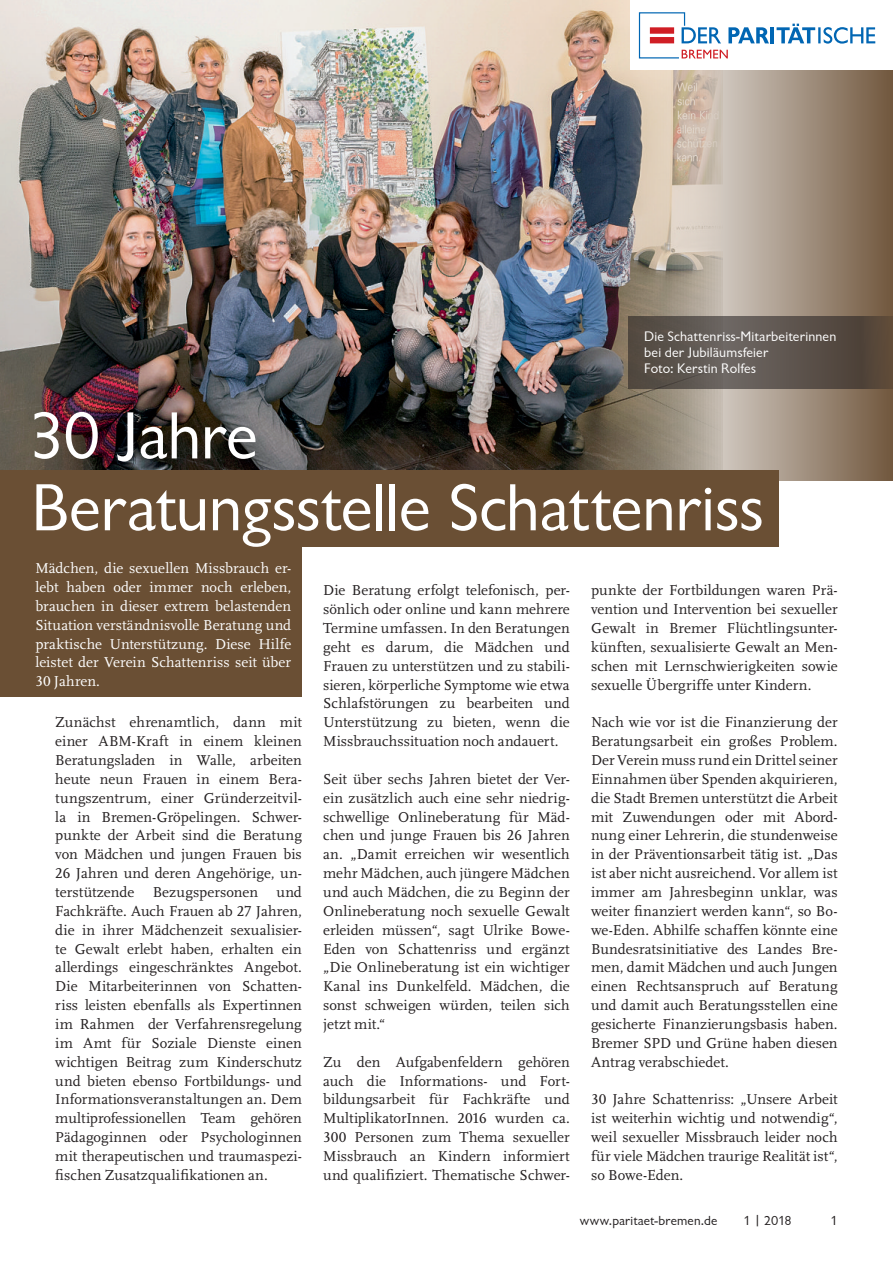
<style>
.page{position:relative;width:893px;height:1263px;background:#fff}
.page>*{position:absolute;margin:0;border:0;box-sizing:border-box;transform-origin:0 0}
.t1{font:69px "Chantilly";letter-spacing:-.01em;color:#fff}
.t2{font:15px/18.9px "Scala LF";letter-spacing:.005em;color:#231f20;text-align:justify}
.t3{font:15px/18.9px "Scala LF";letter-spacing:.005em;color:#fff;text-align:justify}
.t4{font:14.25px/15.8px "Chantilly";letter-spacing:.01em;color:#fff}
.t5{font:13.5px "Chantilly";letter-spacing:.01em;color:#231f20}
</style>
<div class="page">
<svg style="left:723px;top:70px;width:170px;height:411px;background:#9f8e7d"></svg>
<div style="left:0;top:546px;width:302px;height:151px;background:#6a4f34"></div>
<img style="left:0;top:0;width:723px;height:470px">
<div style="left:630px;top:0;width:263px;height:70px;background:#fff"></div>
<hr style="left:771px;top:27px;width:3px;height:16px;background:#0166b3">
<svg style="left:777px;top:24px;width:98px;height:20px"></svg>
<svg style="left:638px;top:12px;width:131px;height:47px"></svg>
<svg style="left:628px;top:317px;width:265px;height:72px;background:#5c524b"></svg>
<div style="left:0;top:470px;width:778px;height:76px;background:#6a4f34"></div>
<h1 class="t1" style="left:28px;top:412px;width:231px">30 Jahre</h1>
<p class="t4" style="left:644px;top:330px;width:194px">Die Schattenriss-Mitarbeiterinnen bei der Jubiläumsfeier<br>Foto: Kerstin Rolfes</p>
<h1 class="t1" style="left:31px;top:484px;width:734px">Beratungsstelle Schattenriss</h1>
<p class="t3" style="left:35px;top:561px;width:257px">Mädchen, die sexuellen Missbrauch er&shy;lebt haben oder immer noch erleben, brauchen in dieser extrem belastenden Situation verständnisvolle Beratung und praktische Unterstützung. Diese Hilfe leistet der Verein Schattenriss seit über 30 Jahren.</p>
<p class="t2" style="left:55px;top:715px;width:248px">Zunächst ehrenamtlich, dann mit einer ABM-Kraft in einem kleinen Beratungsladen in Walle, arbeiten heute neun Frauen in einem Bera&shy;tungszentrum, einer Gründerzeitvil&shy;la in Bremen-Gröpelingen. Schwer&shy;punkte der Arbeit sind die Beratung von Mädchen und jungen Frauen bis 26 Jahren und deren Angehörige, un&shy;terstützende Bezugspersonen und Fachkräfte. Auch Frauen ab 27 Jahren, die in ihrer Mädchenzeit sexualisier&shy;te Gewalt erlebt haben, erhalten ein allerdings eingeschränktes Angebot.<br>Die Mitarbeiterinnen von Schatten&shy;riss leisten ebenfalls als Expertinnen im Rahmen der Verfahrensregelung im Amt für Soziale Dienste einen wichtigen Beitrag zum Kinderschutz und bieten ebenso Fortbildungs- und Informationsveranstaltungen an. Dem multiprofessionellen Team gehören Pädagoginnen oder Psychologinnen mit therapeutischen und traumaspezi&shy;fischen Zusatzqualifikationen an.</p>
<p class="t2" style="left:323px;top:583px;width:248px">Die Beratung erfolgt telefonisch, per&shy;sönlich oder online und kann mehrere Termine umfassen. In den Beratungen geht es darum, die Mädchen und Frauen zu unterstützen und zu stabili&shy;sieren, körperliche Symptome wie etwa Schlafstörungen zu bearbeiten und Unterstützung zu bieten, wenn die Missbrauchssituation noch andauert.</p>
<p class="t2" style="left:323px;top:771px;width:248px">Seit über sechs Jahren bietet der Ver&shy;ein zusätzlich auch eine sehr niedrig&shy;schwellige Onlineberatung für Mäd&shy;chen und junge Frauen bis 26 Jahren an. „Damit erreichen wir wesentlich mehr Mädchen, auch jüngere Mädchen und auch Mädchen, die zu Beginn der Onlineberatung noch sexuelle Gewalt erleiden müssen“, sagt Ulrike Bowe-Eden von Schattenriss und ergänzt „Die Onlineberatung ist ein wichtiger Kanal ins Dunkelfeld. Mädchen, die sonst schweigen würden, teilen sich jetzt mit.“</p>
<p class="t2" style="left:323px;top:1054px;width:248px">Zu den Aufgabenfeldern gehören auch die Informations- und Fort&shy;bildungsarbeit für Fachkräfte und MultiplikatorInnen. 2016 wurden ca.<br>300 Personen zum Thema sexueller Missbrauch an Kindern informiert und qualifiziert. Thematische Schwer-</p>
<p class="t2" style="left:591px;top:583px;width:248px">punkte der Fortbildungen waren Prä&shy;vention und Intervention bei sexueller Gewalt in Bremer Flüchtlingsunter&shy;künften, sexualisierte Gewalt an Men&shy;schen mit Lernschwierigkeiten sowie sexuelle Übergriffe unter Kindern.</p>
<p class="t2" style="left:591px;top:715px;width:248px">Nach wie vor ist die Finanzierung der Beratungsarbeit ein großes Problem.<br>DerVerein muss rund ein Drittel seiner Einnahmen über Spenden akquirieren, die Stadt Bremen unterstützt die Arbeit mit Zuwendungen oder mit Abord&shy;nung einer Lehrerin, die stundenweise in der Präventionsarbeit tätig ist. „Das ist aber nicht ausreichend. Vor allem ist immer am Jahresbeginn unklar, was weiter finanziert werden kann“, so Bo&shy;we-Eden. Abhilfe schaffen könnte eine Bundesratsinitiative des Landes Bre&shy;men, damit Mädchen und auch Jungen einen Rechtsanspruch auf Beratung und damit auch Beratungsstellen eine gesicherte Finanzierungsbasis haben.<br>Bremer SPD und Grüne haben diesen Antrag verabschiedet.</p>
<p class="t2" style="left:591px;top:1092px;width:248px">30 Jahre Schattenriss: „Unsere Arbeit ist weiterhin wichtig und notwendig“, weil sexueller Missbrauch leider noch für viele Mädchen traurige Realität ist“, so Bowe-Eden.</p>
<p class="t5" style="left:580px;top:1216px;width:139px">www.paritaet-bremen.de</p>
<p class="t5" style="left:743px;top:1216px;width:50px">1 | 2018</p>
<p class="t5" style="left:830px;top:1216px;width:9px">1</p>
</div>
